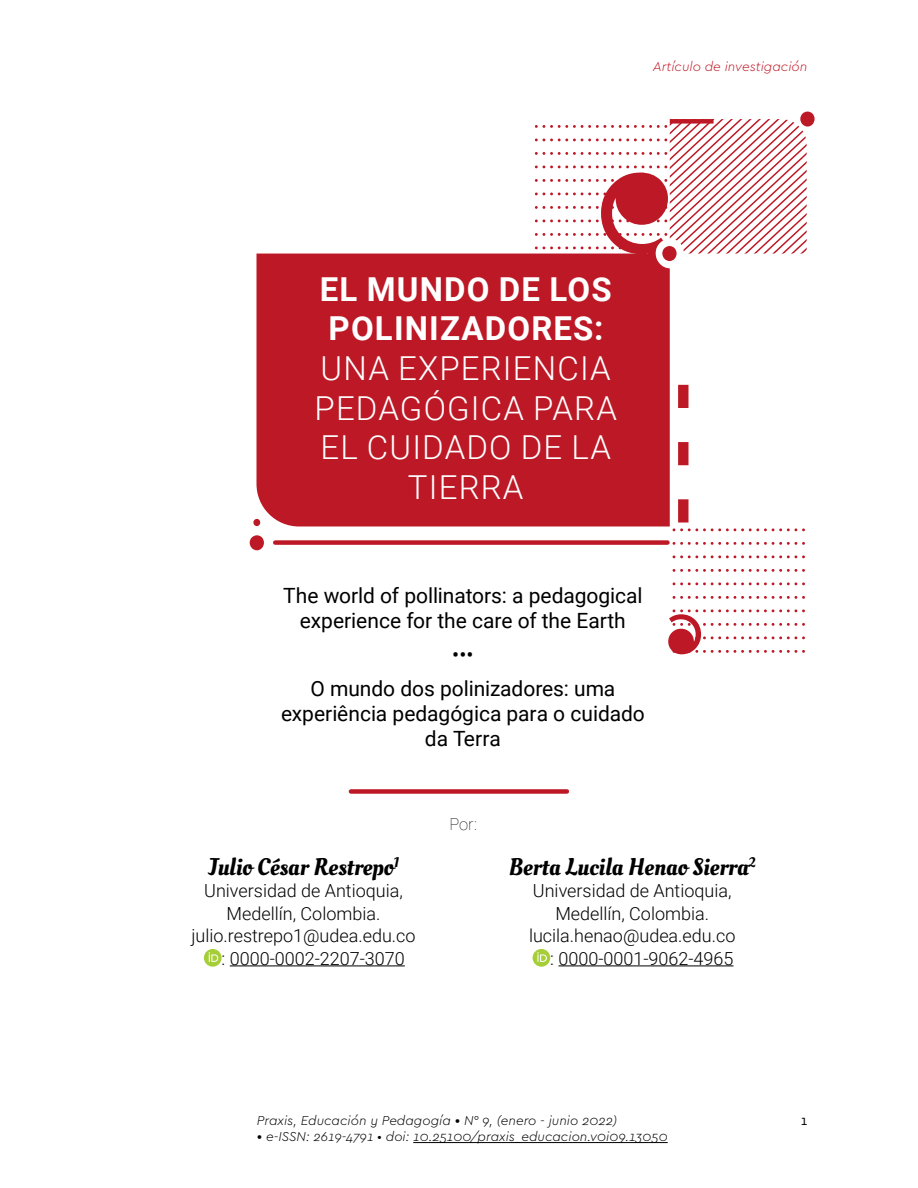
<style>
.page{position:relative;width:918px;height:1188px;background:#fff}
.page>*{position:absolute;margin:0;border:0;box-sizing:border-box;transform-origin:0 0}
.t1{font:300 33px/39.6px "Roboto";letter-spacing:.035em;color:#fff;text-align:center}
.t2{font:700 33px/39.6px "Roboto";letter-spacing:.035em;color:#fff}
.t3{font:24px "Oleo Script";color:#000}
.t4{font:21px/25.2px "Roboto";letter-spacing:-.005em;color:#000;text-align:center}
.t5{font:300 18px "Roboto";color:#000}
.t6{font:100 16.5px "Roboto";color:#000}
.t7{font:italic 300 13.5px "Cera Pro";color:#000}
.t8{font:italic 300 13.5px "Cera Pro";color:#bd1825}
.t9{font:13.5px "Cera Pro";color:#000}
.s1{font-family:"Franziska Pro";font-weight:500;font-style:normal}
.s2{font-style:normal}
</style>
<div class="page">
<div style="left:256px;top:254px;width:414px;height:272px;background:#bd1825"></div>
<div style="left:351px;top:789px;width:216px;height:5px;background:#bd1825"></div>
<div style="left:275px;top:540px;width:393px;height:5px;background:#bd1825"></div>
<hr style="left:230px;top:965px;width:175px;height:1px;background:#000">
<svg style="left:204px;top:949px;width:18px;height:18px"></svg>
<svg style="left:209px;top:952px;width:9px;height:10px"></svg>
<svg style="left:668px;top:609px;width:137px;height:45px"></svg>
<svg style="left:672px;top:596px;width:133px;height:3px"></svg>
<svg style="left:672px;top:582px;width:133px;height:3px"></svg>
<svg style="left:672px;top:569px;width:133px;height:3px"></svg>
<svg style="left:672px;top:555px;width:133px;height:3px"></svg>
<svg style="left:672px;top:542px;width:133px;height:3px"></svg>
<svg style="left:672px;top:385px;width:133px;height:146px"></svg>
<hr style="left:558px;top:965px;width:176px;height:1px;background:#000">
<div style="left:533px;top:949px;width:17px;height:18px;background:#a6ce39;border-radius:50%"></div>
<svg style="left:537px;top:952px;width:10px;height:10px"></svg>
<svg style="left:250px;top:535px;width:14px;height:15px"></svg>
<svg style="left:532px;top:112px;width:283px;height:156px"></svg>
<svg style="left:253px;top:519px;width:7px;height:7px"></svg>
<div style="left:670px;top:119px;width:44px;height:5px;background:#bd1825"></div>
<hr style="left:413px;top:1142px;width:255px;height:1px;background:#000">
<p class="t8" style="left:653px;top:57px;width:156px">Artículo de investigación</p>
<h1 class="t2" style="left:320px;top:268px;width:293px">EL MUNDO DE LOS<br>POLINIZADORES:</h1>
<h1 class="t1" style="left:315px;top:347px;width:304px">UNA EXPERIENCIA<br>PEDAGÓGICA PARA<br>EL CUIDADO DE LA<br>TIERRA</h1>
<p class="t4" style="left:283px;top:582px;width:361px">The world of pollinators: a pedagogical experience for the care of the Earth</p>
<p class="t4" style="left:310px;top:637px;width:306px;line-height:33.8px">•••<br>O mundo dos polinizadores: uma</p>
<p class="t4" style="left:281px;top:700px;width:365px">experiência pedagógica para o cuidado da Terra</p>
<p class="t6" style="left:449px;top:813px;width:29px">Por:</p>
<h2 class="t3" style="left:208px;top:852px;width:192px">Julio César Restrepo<sup>1</sup></h2>
<p class="t5" style="left:204px;top:878px;width:200px">Universidad de Antioquia,</p>
<p class="t5" style="left:227px;top:901px;width:155px">Medellín, Colombia.</p>
<p class="t5" style="left:191px;top:923px;width:226px">julio.restrepo1@udea.edu.co</p>
<p class="t5" style="left:222px;top:946px;width:185px">: 0000-0002-2207-3070</p>
<h2 class="t3" style="left:509px;top:852px;width:248px">Berta Lucila Henao Sierra<sup>2</sup></h2>
<p class="t5" style="left:533px;top:878px;width:200px">Universidad de Antioquia,</p>
<p class="t5" style="left:555px;top:901px;width:155px">Medellín, Colombia.</p>
<p class="t5" style="left:529px;top:923px;width:208px">lucila.henao@udea.edu.co</p>
<p class="t5" style="left:550px;top:946px;width:185px">: 0000-0001-9062-4965</p>
<p class="t7" style="left:257px;top:1112px;width:362px">Praxis, Educación y Pedagogía <span class="s1">•</span> N° 9, (enero - junio 2022)</p>
<p class="t7" style="left:257px;top:1128px;width:412px"><span class="s1">•</span> e-ISSN: 2619-4791 <span class="s2">•</span> doi: 10.25100/praxis_educacion.v0i09.13050</p>
<p class="t9" style="left:801px;top:1111px;width:8px">1</p>
</div>
